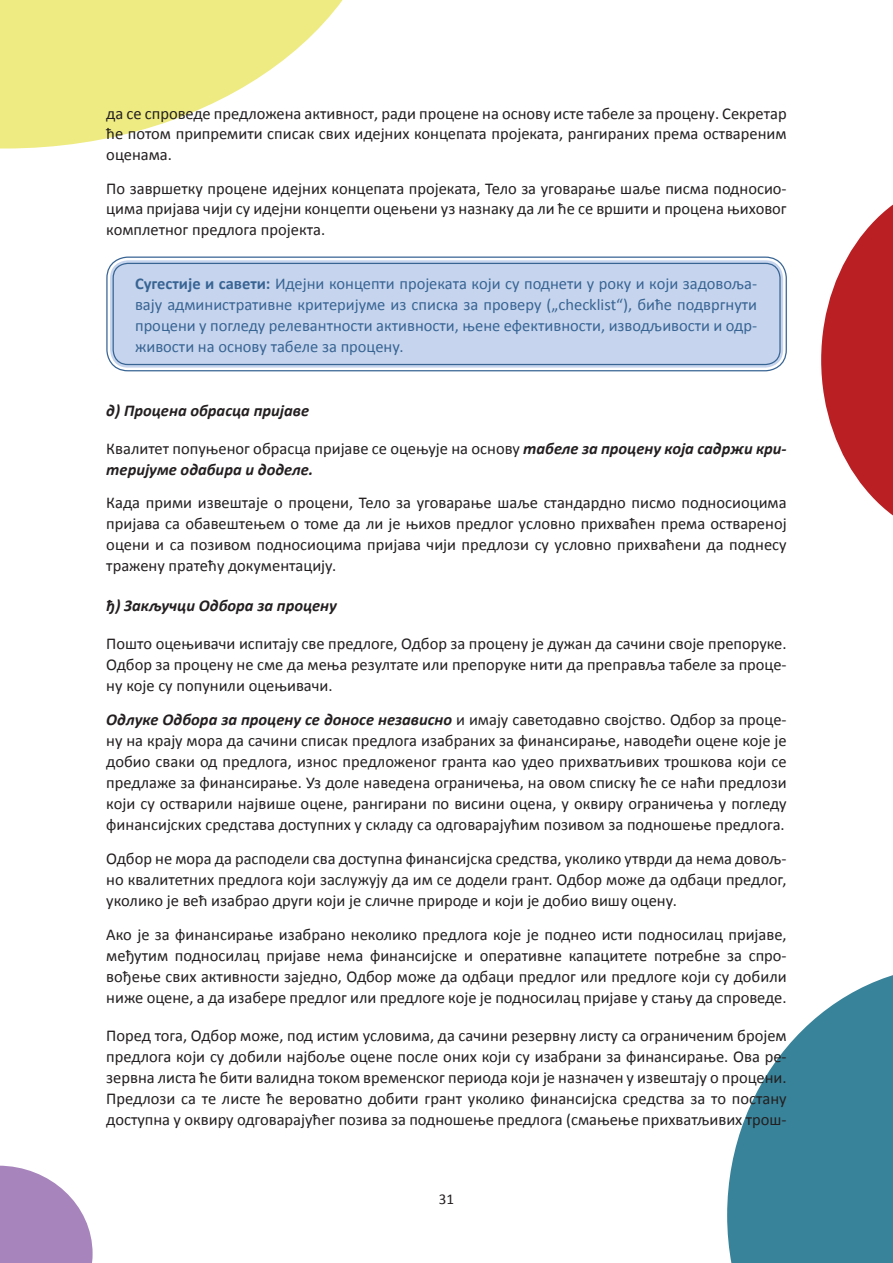
<style>
.page{position:relative;width:893px;height:1263px;background:#fff}
.page>*{position:absolute;margin:0;border:0;box-sizing:border-box;transform-origin:0 0}
.t1{font:16.5px/21px "Calibri";color:#231f20;text-align:justify}
.t2{font:16.5px/21px "Calibri";color:#386494;text-align:justify}
.t3{font:italic 700 16.5px/20.7px "Calibri";color:#231f20}
.t4{font:15px "Calibri";color:#231f20}
.s1{font-weight:700}
.s2{font-weight:400;font-style:normal}
.s3{font-weight:700;font-style:italic}
</style>
<div class="page">
<svg style="left:727px;top:975px;width:166px;height:288px;fill:#38839a"></svg>
<svg style="left:821px;top:204px;width:72px;height:312px"></svg>
<svg style="left:0;top:1166px;width:93px;height:97px"></svg>
<svg style="left:0;top:0;width:343px;height:149px;fill:#eeeb82"></svg>
<div style="left:110px;top:260px;width:673px;height:108px;background:#c6d5ed;border-radius:18px"></div>
<div style="left:106px;top:257px;width:681px;height:114px;border:1px solid #386494;border-radius:21px"></div>
<div style="left:113px;top:263px;width:668px;height:102px;border:1px solid #386494;border-radius:15px"></div>
<p class="t1" style="left:106px;top:103px;width:682px">да се спроведе предложена активност, ради процене на основу исте табеле за процену. Секретар ће потом припремити списак свих идејних концепата пројеката, рангираних према оствареним оценама.</p>
<p class="t1" style="left:106px;top:178px;width:682px">По завршетку процене идејних концепата пројеката, Тело за уговарање шаље писма подносио&shy;цима пријава чији су идејни концепти оцењени уз назнаку да ли ће се вршити и процена њиховог комплетног предлога пројекта.</p>
<p class="t2" style="left:135px;top:273px;width:623px"><span class="s1">Сугестије и савети:</span> Идејни концепти пројеката који су поднети у року и који задовоља&shy;вају административне критеријуме из списка за проверу („checklist“), биће подвргнути процени у погледу релевантности активности, њене ефективности, изводљивости и одр&shy;живости на основу табеле за процену.</p>
<p class="t3" style="left:106px;top:400px;width:204px">д) Процена обрасца пријаве</p>
<p class="t3" style="left:106px;top:438px;width:682px"><span class="s2">Квалитет попуњеног обрасца пријаве се оцењује на основу</span> табеле за процену која садржи кри&shy;теријуме одабира и доделе.</p>
<p class="t1" style="left:106px;top:493px;width:682px">Када прими извештаје о процени, Тело за уговарање шаље стандардно писмо подносиоцима пријава са обавештењем о томе да ли је њихов предлог условно прихваћен према оствареној оцени и са позивом подносиоцима пријава чији предлози су условно прихваћени да поднесу тражену пратећу документацију.</p>
<p class="t3" style="left:106px;top:595px;width:232px">ђ) Закључци Одбора за процену</p>
<p class="t1" style="left:106px;top:633px;width:682px">Пошто оцењивачи испитају све предлоге, Одбор за процену је дужан да сачини своје препоруке.<br>Одбор за процену не сме да мења резултате или препоруке нити да преправља табеле за проце&shy;ну које су попунили оцењивачи.</p>
<p class="t1" style="left:106px;top:709px;width:682px"><span class="s3">Одлуке Одбора за процену се доносе независно</span> и имају саветодавно својство. Одбор за проце&shy;ну на крају мора да сачини списак предлога изабраних за финансирање, наводећи оцене које је добио сваки од предлога, износ предложеног гранта као удео прихватљивих трошкова који се предлаже за финансирање. Уз доле наведена ограничења, на овом списку ће се наћи предлози који су остварили највише оцене, рангирани по висини оцена, у оквиру ограничења у погледу финансијских средстава доступних у складу са одговарајућим позивом за подношење предлога.</p>
<p class="t1" style="left:106px;top:848px;width:682px">Одбор не мора да расподели сва доступна финансијска средства, уколико утврди да нема довољ&shy;но квалитетних предлога који заслужују да им се додели грант. Одбор може да одбаци предлог, уколико је већ изабрао други који је сличне природе и који је добио вишу оцену.</p>
<p class="t1" style="left:106px;top:924px;width:682px">Ако је за финансирање изабрано неколико предлога које је поднео исти подносилац пријаве, међутим подносилац пријаве нема финансијске и оперативне капацитете потребне за спро&shy;вођење свих активности заједно, Одбор може да одбаци предлог или предлоге који су добили ниже оцене, а да изабере предлог или предлоге које је подносилац пријаве у стању да спроведе.</p>
<p class="t1" style="left:106px;top:1025px;width:682px">Поред тога, Одбор може, под истим условима, да сачини резервну листу са ограниченим бројем предлога који су добили најбоље оцене после оних који су изабрани за финансирање. Ова ре&shy;зервна листа ће бити валидна током временског периода који је назначен у извештају о процени.<br>Предлози са те листе ће вероватно добити грант уколико финансијска средства за то постану доступна у оквиру одговарајућег позива за подношење предлога (смањење прихватљивих трош-</p>
<p class="t4" style="left:439px;top:1189px;width:17px">31</p>
</div>
